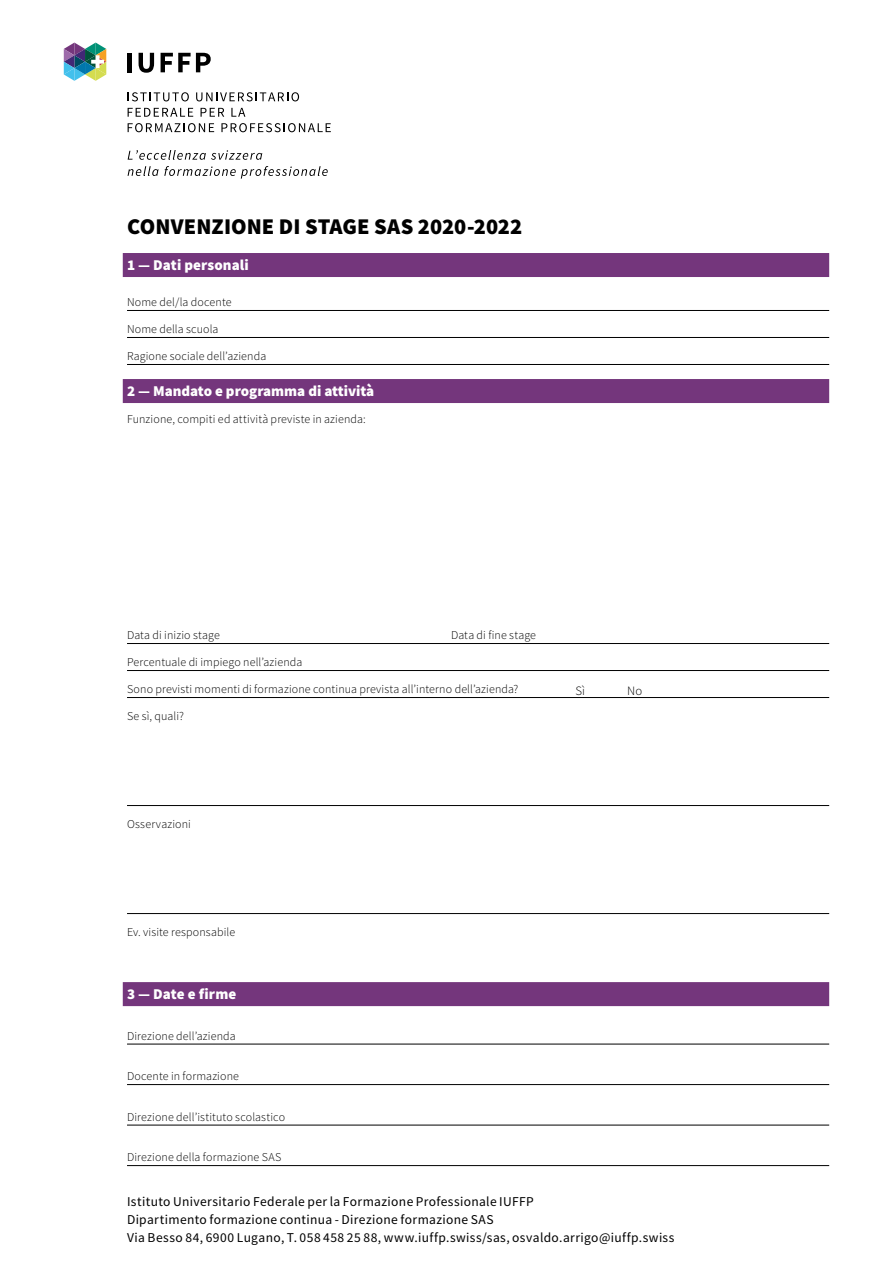
<style>
.page{position:relative;width:893px;height:1263px;background:#fff}
.page>*{position:absolute;margin:0;border:0;box-sizing:border-box;transform-origin:0 0}
.t1{font:900 22.5px "Source Sans Pro";color:#000}
.t2{font:900 15px "Source Sans Pro";color:#fff}
.t3{font:13.5px/18px "Source Sans Pro";letter-spacing:.03em;color:#000}
.t4{font:300 12.75px "Source Sans Pro";color:#000}
.t5{font:300 12px "Source Sans Pro";letter-spacing:.01em;color:#000}
</style>
<div class="page">
<svg style="left:128px;top:92px;width:61px;height:9px"></svg>
<svg style="left:196px;top:92px;width:103px;height:9px"></svg>
<svg style="left:128px;top:108px;width:65px;height:9px"></svg>
<svg style="left:201px;top:108px;width:23px;height:9px"></svg>
<svg style="left:231px;top:108px;width:14px;height:9px"></svg>
<svg style="left:128px;top:123px;width:86px;height:9px"></svg>
<svg style="left:221px;top:123px;width:110px;height:9px"></svg>
<hr style="left:128px;top:53px;width:4px;height:19px;background:#000">
<svg style="left:139px;top:53px;width:15px;height:20px"></svg>
<svg style="left:161px;top:53px;width:50px;height:19px"></svg>
<svg style="left:64px;top:43px;width:42px;height:38px"></svg>
<svg style="left:128px;top:150px;width:134px;height:10px"></svg>
<svg style="left:128px;top:166px;width:200px;height:13px"></svg>
<div style="left:123px;top:253px;width:706px;height:24px;background:#74367c"></div>
<hr style="left:127px;top:310px;width:702px;height:1px;background:#000">
<hr style="left:127px;top:337px;width:702px;height:1px;background:#000">
<hr style="left:127px;top:364px;width:702px;height:1px;background:#000">
<div style="left:123px;top:379px;width:706px;height:24px;background:#74367c"></div>
<hr style="left:127px;top:643px;width:702px;height:1px;background:#000">
<hr style="left:127px;top:670px;width:702px;height:1px;background:#000">
<hr style="left:127px;top:697px;width:702px;height:1px;background:#000">
<hr style="left:127px;top:805px;width:702px;height:1px;background:#000">
<hr style="left:127px;top:913px;width:702px;height:1px;background:#000">
<div style="left:123px;top:982px;width:706px;height:24px;background:#74367c"></div>
<hr style="left:127px;top:1044px;width:702px;height:1px;background:#000">
<hr style="left:127px;top:1084px;width:702px;height:1px;background:#000">
<hr style="left:127px;top:1125px;width:702px;height:1px;background:#000">
<hr style="left:127px;top:1165px;width:702px;height:1px;background:#000">
<h1 class="t1" style="left:127px;top:211px;width:397px">CONVENZIONE DI STAGE SAS 2020-2022</h1>
<p class="t2" style="left:127px;top:255px;width:123px">1 — Dati personali</p>
<p class="t5" style="left:127px;top:295px;width:106px">Nome del/la docente</p>
<p class="t5" style="left:127px;top:322px;width:93px">Nome della scuola</p>
<p class="t5" style="left:127px;top:349px;width:141px">Ragione sociale dell’azienda</p>
<p class="t2" style="left:127px;top:381px;width:249px">2 — Mandato e programma di attività</p>
<p class="t5" style="left:127px;top:412px;width:240px">Funzione, compiti ed attività previste in azienda:</p>
<p class="t5" style="left:127px;top:628px;width:94px">Data di inizio stage</p>
<p class="t5" style="left:451px;top:628px;width:87px">Data di fine stage</p>
<p class="t5" style="left:127px;top:655px;width:177px">Percentuale di impiego nell’azienda</p>
<p class="t5" style="left:127px;top:682px;width:393px">Sono previsti momenti di formazione continua prevista all’interno dell’azienda?</p>
<p class="t4" style="left:575px;top:682px;width:11px">Sì</p>
<p class="t4" style="left:627px;top:682px;width:17px">No</p>
<p class="t5" style="left:127px;top:709px;width:59px">Se sì, quali?</p>
<p class="t5" style="left:127px;top:817px;width:65px">Osservazioni</p>
<p class="t5" style="left:127px;top:925px;width:110px">Ev. visite responsabile</p>
<p class="t2" style="left:127px;top:984px;width:111px">3 — Date e firme</p>
<p class="t5" style="left:127px;top:1028px;width:110px">Direzione dell’azienda</p>
<p class="t5" style="left:127px;top:1069px;width:114px">Docente in formazione</p>
<p class="t5" style="left:127px;top:1109px;width:160px">Direzione dell’istituto scolastico</p>
<p class="t5" style="left:127px;top:1150px;width:156px">Direzione della formazione SAS</p>
<p class="t3" style="left:127px;top:1192px;width:549px">Istituto Universitario Federale per la Formazione Professionale IUFFP<br>Dipartimento formazione continua - Direzione formazione SAS<br>Via Besso 84, 6900 Lugano, T. 058 458 25 88, www.iuffp.swiss/sas, osvaldo.arrigo@iuffp.swiss</p>
</div>
